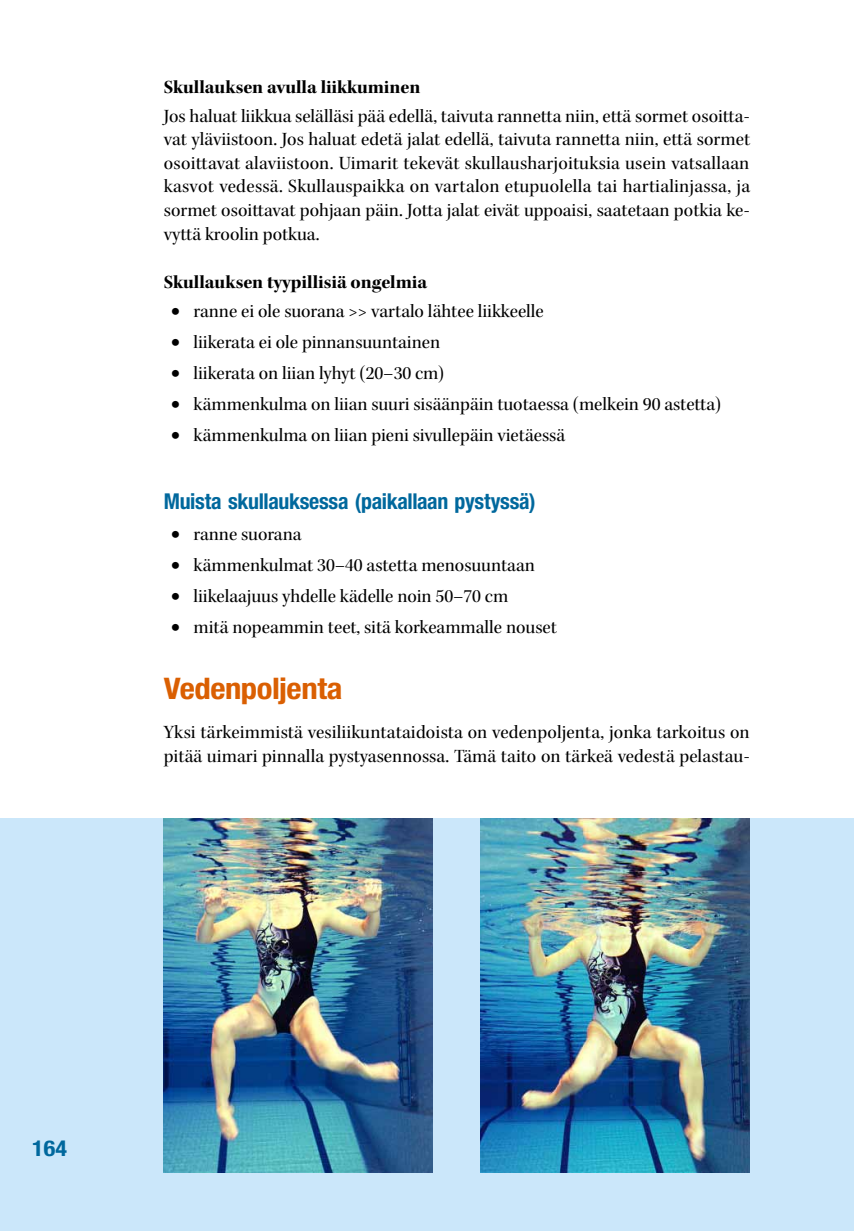
<style>
.page{position:relative;width:854px;height:1231px;background:#fff}
.page>*{position:absolute;margin:0;border:0;box-sizing:border-box;transform-origin:0 0}
.t1{font:700 condensed 29.75px "Helvetica Neue LT Std";letter-spacing:-.015em;color:#da5f02;scale:1.1 1}
.t2{font:700 condensed 21.88px "Helvetica Neue LT Std";letter-spacing:-.015em;color:#00689d}
.t3{font:700 condensed 21.88px "Helvetica Neue LT Std";letter-spacing:-.015em;color:#00689d;scale:1.1 1}
.t4{font:19.25px/23.6px "Kepler Std Scn Subh";color:#000;text-align:justify;scale:1.1 1}
.t5{font:19.25px "Kepler Std Bold Scn Subh";color:#000;scale:1.1 1}
</style>
<div class="page">
<div style="left:0;top:818px;width:853px;height:412px;background:#cbe7fa"></div>
<img style="left:164px;top:818px;width:268px;height:353px">
<img style="left:480px;top:818px;width:269px;height:353px">
<p class="t5" style="left:164px;top:76px;width:235px">Skullauksen avulla liikkuminen</p>
<p class="t4" style="left:164px;top:104px;width:534px">Jos haluat liikkua selälläsi pää edellä, taivuta rannetta niin, että sormet osoitta&shy;vat yläviistoon. Jos haluat edetä jalat edellä, taivuta rannetta niin, että sormet osoittavat alaviistoon. Uimarit tekevät skullausharjoituksia usein vatsallaan kasvot vedessä. Skullauspaikka on vartalon etupuolella tai hartialinjassa, ja sormet osoittavat pohjaan päin. Jotta jalat eivät uppoaisi, saatetaan potkia ke&shy;vyttä kroolin potkua.</p>
<p class="t5" style="left:164px;top:271px;width:241px">Skullauksen tyypillisiä ongelmia</p>
<p class="t4" style="left:171px;top:299px;width:340px">• ranne ei ole suorana &gt;&gt; vartalo lähtee liikkeelle</p>
<p class="t4" style="left:171px;top:330px;width:246px">• liikerata ei ole pinnansuuntainen</p>
<p class="t4" style="left:171px;top:361px;width:249px">• liikerata on liian lyhyt (20–30 cm)</p>
<p class="t4" style="left:171px;top:392px;width:501px">• kämmenkulma on liian suuri sisäänpäin tuotaessa (melkein 90 astetta)</p>
<p class="t4" style="left:171px;top:423px;width:359px">• kämmenkulma on liian pieni sivullepäin vietäessä</p>
<p class="t2" style="left:164px;top:487px;width:373px">Muista skullauksessa (paikallaan pystyssä)</p>
<p class="t4" style="left:171px;top:522px;width:120px">• ranne suorana</p>
<p class="t4" style="left:171px;top:553px;width:332px">• kämmenkulmat 30–40 astetta menosuuntaan</p>
<p class="t4" style="left:171px;top:584px;width:308px">• liikelaajuus yhdelle kädelle noin 50–70 cm</p>
<p class="t4" style="left:171px;top:615px;width:352px">• mitä nopeammin teet, sitä korkeammalle nouset</p>
<h1 class="t1" style="left:164px;top:670px;width:164px">Vedenpoljenta</h1>
<p class="t4" style="left:164px;top:720px;width:534px">Yksi tärkeimmistä vesiliikuntataidoista on vedenpoljenta, jonka tarkoitus on pitää uimari pinnalla pystyasennossa. Tämä taito on tärkeä vedestä pelastau-</p>
<p class="t3" style="left:32px;top:1135px;width:33px">164</p>
</div>
